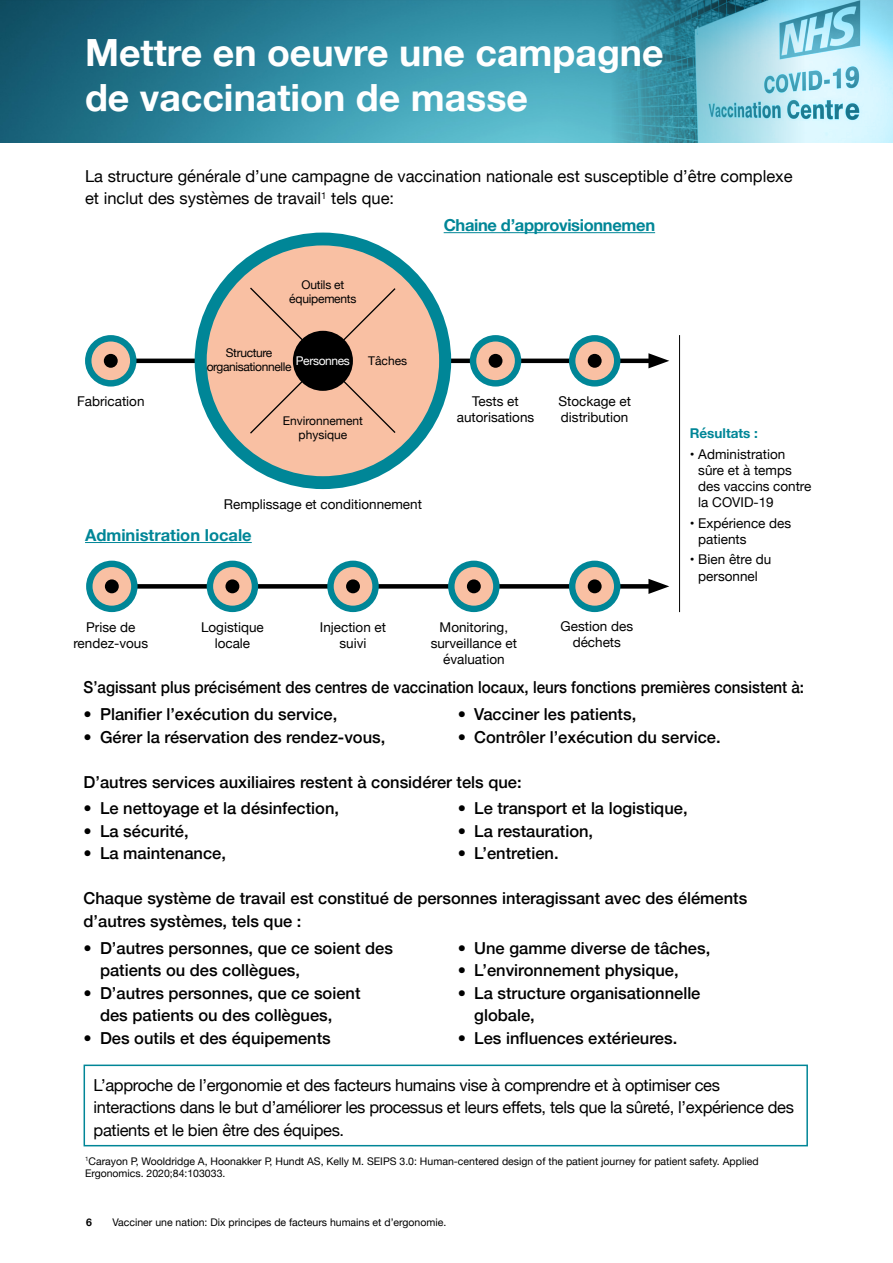
<style>
.page{position:relative;width:893px;height:1263px;background:#fff}
.page>*{position:absolute;margin:0;border:0;box-sizing:border-box;transform-origin:0 0}
.t1{font:700 37.5px/45px "Helvetica Neue";color:#fff}
.t2{font:500 16.5px/22.5px "Helvetica Neue";color:#000}
.t3{font:16.5px/22.5px "Helvetica Neue";letter-spacing:-.02em;color:#000}
.t4{font:16.5px/22.5px "Helvetica Neue";color:#000}
.t5{font:500 16.5px "Helvetica Neue";color:#000;scale:.92 1}
.t6{font:700 16.5px "Helvetica Neue";letter-spacing:-.02em;color:#008697}
.t7{font:700 16.5px "Helvetica Neue";color:#008697}
.t8{font:13.5px/16.2px "Helvetica Neue";color:#000;text-align:center}
.t9{font:700 13.5px "Helvetica Neue";color:#008697}
.t10{font:12px/14.4px "Helvetica Neue";letter-spacing:-.02em;color:#000;text-align:center}
.t11{font:12px/14.4px "Helvetica Neue";color:#000;text-align:center}
.t12{font:12px "Helvetica Neue";letter-spacing:-.03em;color:#fff}
.t13{font:10.5px/12.6px "Helvetica Neue";color:#000}
.t14{font:700 10.5px "Helvetica Neue";color:#000}
</style>
<div class="page">
<hr style="left:111px;top:359px;width:546px;height:4px;background:#000">
<svg style="left:648px;top:353px;width:21px;height:15px"></svg>
<img style="left:0;top:0;width:611px;height:142px">
<img style="left:611px;top:0;width:282px;height:142px">
<div style="left:84px;top:1064px;width:724px;height:82px;border:2px solid #008697"></div>
<div style="left:85px;top:335px;width:51px;height:52px;background:#008697;border-radius:50%"></div>
<div style="left:91px;top:341px;width:39px;height:39px;background:#f9c0a3;border-radius:50%"></div>
<div style="left:104px;top:354px;width:14px;height:14px;background:#000;border-radius:50%"></div>
<div style="left:470px;top:335px;width:51px;height:52px;background:#008697;border-radius:50%"></div>
<div style="left:476px;top:341px;width:39px;height:39px;background:#f9c0a3;border-radius:50%"></div>
<div style="left:489px;top:354px;width:13px;height:14px;background:#000;border-radius:50%"></div>
<div style="left:569px;top:335px;width:51px;height:52px;background:#008697;border-radius:50%"></div>
<div style="left:575px;top:341px;width:39px;height:39px;background:#f9c0a3;border-radius:50%"></div>
<div style="left:588px;top:354px;width:14px;height:14px;background:#000;border-radius:50%"></div>
<div style="left:112px;top:584px;width:545px;height:5px;background:#000"></div>
<svg style="left:648px;top:579px;width:21px;height:15px"></svg>
<div style="left:86px;top:561px;width:52px;height:51px;background:#008697;border-radius:50%"></div>
<div style="left:93px;top:567px;width:38px;height:39px;background:#f9c0a3;border-radius:50%"></div>
<div style="left:105px;top:579px;width:14px;height:14px;background:#000;border-radius:50%"></div>
<hr style="left:444px;top:232px;width:211px;height:1px;background:#008697">
<hr style="left:85px;top:542px;width:167px;height:1px;background:#008697">
<div style="left:195px;top:233px;width:256px;height:256px;background:#008697;border-radius:50%"></div>
<div style="left:207px;top:245px;width:232px;height:231px;background:#f9c0a3;border-radius:50%"></div>
<svg style="left:250px;top:287px;width:146px;height:147px"></svg>
<div style="left:569px;top:561px;width:51px;height:51px;background:#008697;border-radius:50%"></div>
<div style="left:575px;top:567px;width:39px;height:39px;background:#f9c0a3;border-radius:50%"></div>
<div style="left:588px;top:579px;width:14px;height:14px;background:#000;border-radius:50%"></div>
<div style="left:327px;top:561px;width:52px;height:51px;background:#008697;border-radius:50%"></div>
<div style="left:334px;top:567px;width:38px;height:39px;background:#f9c0a3;border-radius:50%"></div>
<div style="left:346px;top:579px;width:14px;height:14px;background:#000;border-radius:50%"></div>
<div style="left:448px;top:561px;width:52px;height:51px;background:#008697;border-radius:50%"></div>
<div style="left:455px;top:567px;width:38px;height:39px;background:#f9c0a3;border-radius:50%"></div>
<div style="left:467px;top:579px;width:14px;height:14px;background:#000;border-radius:50%"></div>
<div style="left:207px;top:561px;width:51px;height:51px;background:#008697;border-radius:50%"></div>
<div style="left:213px;top:567px;width:39px;height:39px;background:#f9c0a3;border-radius:50%"></div>
<div style="left:225px;top:579px;width:14px;height:14px;background:#000;border-radius:50%"></div>
<hr style="left:679px;top:335px;width:1px;height:277px;background:#000">
<h1 class="t1" style="left:85px;top:31px;width:580px">Mettre en oeuvre une campagne de vaccination de masse</h1>
<p class="t4" style="left:85px;top:165px;width:709px">La structure générale d’une campagne de vaccination nationale est susceptible d’être complexe et inclut des systèmes de travail<sup>1</sup> tels que:</p>
<p class="t8" style="left:77px;top:394px;width:69px">Fabrication</p>
<p class="t10" style="left:289px;top:278px;width:69px">Outils et équipements</p>
<p class="t10" style="left:207px;top:346px;width:86px">Structure organisationnelle</p>
<p class="t12" style="left:296px;top:352px;width:56px">Personnes</p>
<p class="t10" style="left:368px;top:355px;width:40px">Tâches</p>
<p class="t11" style="left:283px;top:414px;width:82px">Environnement physique</p>
<p class="t6" style="left:444px;top:212px;width:213px">Chaine d’approvisionnemen</p>
<p class="t8" style="left:457px;top:394px;width:79px">Tests et autorisations</p>
<p class="t8" style="left:558px;top:394px;width:74px;text-align:left">Stockage et distribution</p>
<p class="t8" style="left:224px;top:497px;width:200px">Remplissage et conditionnement</p>
<p class="t7" style="left:85px;top:522px;width:168px">Administration locale</p>
<p class="t8" style="left:73px;top:620px;width:76px">Prise de rendez-vous</p>
<p class="t8" style="left:201px;top:620px;width:64px">Logistique locale</p>
<p class="t8" style="left:320px;top:620px;width:68px">Injection et suivi</p>
<p class="t8" style="left:431px;top:620px;width:88px">Monitoring, surveillance et évaluation</p>
<p class="t8" style="left:561px;top:619px;width:74px">Gestion des déchets</p>
<p class="t9" style="left:690px;top:423px;width:70px">Résultats :</p>
<p class="t8" style="left:698px;top:447px;width:115px;text-align:left;text-indent:-8px">• Administration sûre et à temps des vaccins contre la COVID-19</p>
<p class="t8" style="left:698px;top:516px;width:95px;text-align:left;text-indent:-8px">• Expérience des patients</p>
<p class="t8" style="left:690px;top:552px;width:83px">• Bien être du personnel</p>
<p class="t5" style="left:84px;top:674px;width:785px">S’agissant plus précisément des centres de vaccination locaux, leurs fonctions premières consistent à:</p>
<p class="t2" style="left:84px;top:701px;width:255px">• Planifier l’exécution du service,</p>
<p class="t2" style="left:84px;top:724px;width:303px">• Gérer la réservation des rendez-vous,</p>
<p class="t2" style="left:458px;top:701px;width:180px">• Vacciner les patients,</p>
<p class="t2" style="left:458px;top:724px;width:264px">• Contrôler l’exécution du service.</p>
<p class="t2" style="left:84px;top:769px;width:440px">D’autres services auxiliaires restent à considérer tels que:</p>
<p class="t2" style="left:84px;top:796px;width:257px">• Le nettoyage et la désinfection,</p>
<p class="t2" style="left:84px;top:818px;width:107px">• La sécurité,</p>
<p class="t2" style="left:84px;top:841px;width:144px">• La maintenance,</p>
<p class="t2" style="left:458px;top:796px;width:231px">• Le transport et la logistique,</p>
<p class="t2" style="left:458px;top:818px;width:137px">• La restauration,</p>
<p class="t2" style="left:458px;top:841px;width:102px">• L’entretien.</p>
<p class="t2" style="left:84px;top:886px;width:665px">Chaque système de travail est constitué de personnes interagissant avec des éléments d’autres systèmes, tels que :</p>
<p class="t2" style="left:100px;top:935px;width:294px;text-indent:-16px">• D’autres personnes, que ce soient des patients ou des collègues,</p>
<p class="t2" style="left:100px;top:980px;width:262px;text-indent:-16px">• D’autres personnes, que ce soient des patients ou des collègues,</p>
<p class="t2" style="left:84px;top:1025px;width:249px">• Des outils et des équipements</p>
<p class="t2" style="left:458px;top:935px;width:254px">• Une gamme diverse de tâches,</p>
<p class="t2" style="left:458px;top:958px;width:222px">• L’environnement physique,</p>
<p class="t2" style="left:474px;top:980px;width:228px;text-indent:-16px">• La structure organisationnelle globale,</p>
<p class="t2" style="left:458px;top:1025px;width:221px">• Les influences extérieures.</p>
<p class="t3" style="left:94px;top:1075px;width:702px">L’approche de l’ergonomie et des facteurs humains vise à comprendre et à optimiser ces interactions dans le but d’améliorer les processus et leurs effets, tels que la sûreté, l’expérience des patients et le bien être des équipes.</p>
<p class="t13" style="left:85px;top:1155px;width:675px"><sup>1</sup>Carayon P, Wooldridge A, Hoonakker P, Hundt AS, Kelly M. SEIPS 3.0: Human-centered design of the patient journey for patient safety. Applied<br>Ergonomics. 2020;84:103033.</p>
<p class="t14" style="left:86px;top:1214px;width:7px">6</p>
<p class="t13" style="left:112px;top:1216px;width:335px">Vacciner une nation: Dix principes de facteurs humains et d’ergonomie.</p>
</div>
